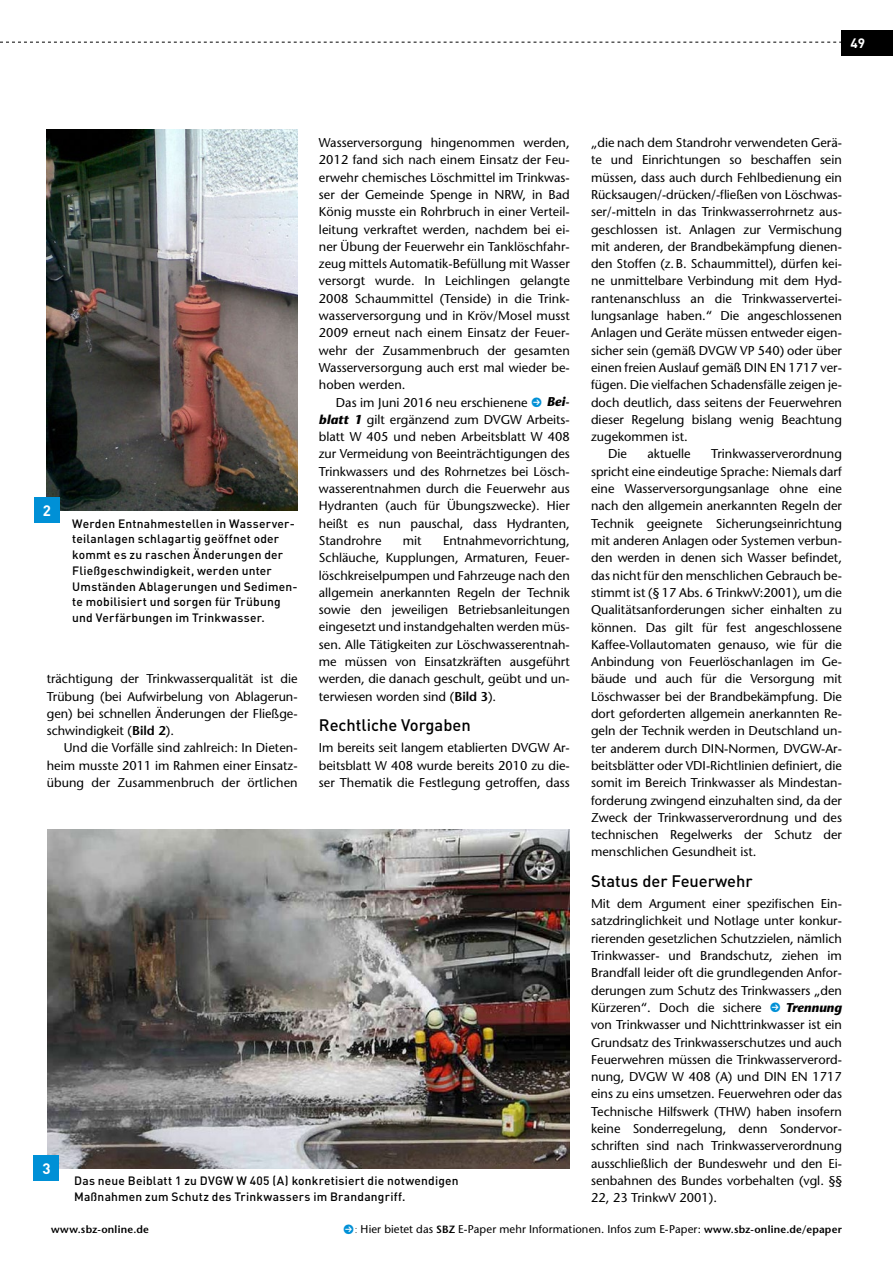
<style>
.page{position:relative;width:893px;height:1263px;background:#fff}
.page>*{position:absolute;margin:0;border:0;box-sizing:border-box;transform-origin:0 0}
.t1{font:500 16.5px "DIN Pro";color:#000}
.t2{font:700 15px "DIN Pro";color:#fff}
.t3{font:700 13.5px "DIN Pro";color:#fff}
.t4{font:500 12.75px/17.2px "Stone Sans Std";color:#000;text-align:justify}
.t5{font:italic 700 12.75px "Stone Sans Std";color:#000}
.t6{font:500 12px/15.8px "DIN Pro";letter-spacing:.015em;color:#000}
.t7{font:500 11.25px "Stone Sans Std";letter-spacing:.01em;color:#000}
.t8{font:600 10.5px "Stone Sans Std";letter-spacing:.02em;color:#000}
.s1{font-weight:600}
.s2{font-weight:700;font-style:italic}
.s3{font-family:"Myriad Pro";font-weight:300;font-stretch:semi-condensed}
.s4{font-weight:600;font-size:10.5px}
</style>
<div class="page">
<svg style="left:0;top:42px;width:842px;height:1px"></svg>
<img style="left:47px;top:130px;width:251px;height:380px">
<div style="left:34px;top:497px;width:26px;height:26px;background:#0090d6"></div>
<img style="left:47px;top:829px;width:523px;height:339px">
<div style="left:34px;top:1155px;width:25px;height:26px;background:#0090d6"></div>
<div style="left:842px;top:30px;width:51px;height:25px;background:#000"></div>
<p class="t3" style="left:850px;top:32px;width:16px">49</p>
<p class="t2" style="left:43px;top:498px;width:10px">2</p>
<p class="t6" style="left:72px;top:515px;width:227px">Werden Entnahmestellen in Wasserver&shy;teilanlagen schlagartig geöffnet oder kommt es zu raschen Änderungen der Fließgeschwindigkeit, werden unter Umständen Ablagerungen und Sedimen&shy;te mobilisiert und sorgen für Trübung und Verfärbungen im Trinkwasser.</p>
<p class="t4" style="left:47px;top:670px;width:252px">trächtigung der Trinkwasserqualität ist die Trübung (bei Aufwirbelung von Ablagerun&shy;gen) bei schnellen Änderungen der Fließge&shy;schwindigkeit (<span class="s1">Bild 2</span>).</p>
<p class="t4" style="left:47px;top:739px;width:252px;text-indent:17px">Und die Vorfälle sind zahlreich: In Dieten&shy;heim musste 2011 im Rahmen einer Einsatz&shy;übung der Zusammenbruch der örtlichen</p>
<p class="t4" style="left:319px;top:134px;width:252px">Wasserversorgung hingenommen werden,</p>
<p class="t4" style="left:319px;top:151px;width:252px">2012 fand sich nach einem Einsatz der Feu-</p>
<p class="t4" style="left:319px;top:169px;width:252px">erwehr chemisches Löschmittel im Trinkwas-</p>
<p class="t4" style="left:319px;top:186px;width:252px">ser der Gemeinde Spenge in NRW, in Bad</p>
<p class="t4" style="left:319px;top:203px;width:252px">König musste ein Rohrbruch in einer Verteil-</p>
<p class="t4" style="left:319px;top:220px;width:252px">leitung verkraftet werden, nachdem bei ei-</p>
<p class="t4" style="left:319px;top:238px;width:252px">ner Übung der Feuerwehr ein Tanklöschfahr-</p>
<p class="t4" style="left:319px;top:255px;width:252px">zeug mittels Automatik-Befüllung mit Wasser</p>
<p class="t4" style="left:319px;top:272px;width:252px">versorgt wurde. In Leichlingen gelangte</p>
<p class="t4" style="left:319px;top:290px;width:252px">2008 Schaummittel (Tenside) in die Trink-</p>
<p class="t4" style="left:319px;top:307px;width:252px">wasserversorgung und in Kröv/Mosel musst</p>
<p class="t4" style="left:319px;top:324px;width:252px">2009 erneut nach einem Einsatz der Feuer-</p>
<p class="t4" style="left:319px;top:342px;width:252px">wehr der Zusammenbruch der gesamten</p>
<p class="t4" style="left:319px;top:359px;width:252px">Wasserversorgung auch erst mal wieder be-</p>
<p class="t4" style="left:319px;top:376px;width:88px">hoben werden.</p>
<p class="t4" style="left:336px;top:393px;width:193px">Das im Juni 2016 neu erschienene</p>
<p class="t4" style="left:319px;top:393px;width:252px;text-indent:228px"><span class="s2">Bei&shy;blatt 1</span> gilt ergänzend zum DVGW Arbeits&shy;blatt W 405 und neben Arbeitsblatt W 408 zur Vermeidung von Beeinträchtigungen des Trinkwassers und des Rohrnetzes bei Lösch&shy;wasserentnahmen durch die Feuerwehr aus Hydranten (auch für Übungszwecke). Hier heißt es nun pauschal, dass Hydranten, Standrohre</p>
<p class="t4" style="left:319px;top:532px;width:252px;text-indent:124px">Entnahmevorrichtung, Schläuche, Kupplungen, Armaturen, Feuer&shy;löschkreiselpumpen und Fahrzeuge nach den allgemein anerkannten Regeln der Technik sowie den jeweiligen Betriebsanleitungen eingesetzt und instandgehalten werden müs&shy;sen. Alle Tätigkeiten zur Löschwasserentnah&shy;me müssen von Einsatzkräften ausgeführt werden, die danach geschult, geübt und un&shy;terwiesen worden sind (<span class="s1">Bild 3</span>).</p>
<p class="t1" style="left:319px;top:714px;width:153px">Rechtliche Vorgaben</p>
<p class="t4" style="left:319px;top:739px;width:252px">Im bereits seit langem etablierten DVGW Ar&shy;beitsblatt W 408 wurde bereits 2010 zu die&shy;ser Thematik die Festlegung getroffen, dass</p>
<p class="t4" style="left:403px;top:532px;width:20px">mit</p>
<p class="t2" style="left:42px;top:1156px;width:10px">3</p>
<p class="t6" style="left:74px;top:1172px;width:386px">Das neue Beiblatt 1 zu DVGW W 405 (A) konkretisiert die notwendigen<br>Maßnahmen zum Schutz des Trinkwassers im Brandangriff.</p>
<p class="t4" style="left:591px;top:134px;width:252px">„die nach dem Standrohr verwendeten Gerä-</p>
<p class="t4" style="left:591px;top:151px;width:252px">te und Einrichtungen so beschaffen sein</p>
<p class="t4" style="left:591px;top:169px;width:252px">müssen, dass auch durch Fehlbedienung ein</p>
<p class="t4" style="left:591px;top:186px;width:251px">Rücksaugen/-drücken/-fließen von Löschwas-</p>
<p class="t4" style="left:591px;top:203px;width:252px">ser/-mitteln in das Trinkwasserrohrnetz aus-</p>
<p class="t4" style="left:591px;top:220px;width:252px">geschlossen ist. Anlagen zur Vermischung</p>
<p class="t4" style="left:591px;top:238px;width:252px">mit anderen, der Brandbekämpfung dienen-</p>
<p class="t4" style="left:591px;top:255px;width:252px">den Stoffen (z.B. Schaummittel), dürfen kei-</p>
<p class="t4" style="left:591px;top:272px;width:252px">ne unmittelbare Verbindung mit dem Hyd-</p>
<p class="t4" style="left:591px;top:290px;width:252px">rantenanschluss an die Trinkwasservertei-</p>
<p class="t4" style="left:591px;top:307px;width:252px">lungsanlage haben.“ Die angeschlossenen</p>
<p class="t4" style="left:591px;top:324px;width:252px">Anlagen und Geräte müssen entweder eigen-</p>
<p class="t4" style="left:591px;top:342px;width:252px">sicher sein (gemäß DVGW VP 540) oder über</p>
<p class="t4" style="left:591px;top:359px;width:252px">einen freien Auslauf gemäß DIN EN 1717 ver-</p>
<p class="t4" style="left:591px;top:376px;width:252px">fügen. Die vielfachen Schadensfälle zeigen je-</p>
<p class="t4" style="left:591px;top:393px;width:252px">doch deutlich, dass seitens der Feuerwehren</p>
<p class="t4" style="left:591px;top:411px;width:252px">dieser Regelung bislang wenig Beachtung</p>
<p class="t4" style="left:591px;top:428px;width:98px">zugekommen ist.</p>
<p class="t4" style="left:608px;top:445px;width:20px">Die</p>
<p class="t4" style="left:647px;top:445px;width:45px">aktuelle</p>
<p class="t4" style="left:591px;top:445px;width:252px;text-indent:120px">Trinkwasserverordnung spricht eine eindeutige Sprache: Niemals darf eine Wasserversorgungsanlage ohne eine nach den allgemein anerkannten Regeln der Technik geeignete Sicherungseinrichtung mit anderen Anlagen oder Systemen verbun&shy;den werden in denen sich Wasser befindet, das nicht für den menschlichen Gebrauch be&shy;stimmt ist (§ 17 Abs. 6 TrinkwV:2001), um die Qualitätsanforderungen sicher einhalten zu können. Das gilt für fest angeschlossene Kaffee-Vollautomaten genauso, wie für die Anbindung von Feuerlöschanlagen im Ge&shy;bäude und auch für die Versorgung mit Löschwasser bei der Brandbekämpfung. Die dort geforderten allgemein anerkannten Re&shy;geln der Technik werden in Deutschland un&shy;ter anderem durch DIN-Normen, DVGW-Ar&shy;beitsblätter oder VDI-Richtlinien definiert, die somit im Bereich Trinkwasser als Mindestan&shy;forderung zwingend einzuhalten sind, da der Zweck der Trinkwasserverordnung und des technischen Regelwerks der Schutz der menschlichen Gesundheit ist.</p>
<p class="t1" style="left:591px;top:870px;width:163px">Status der Feuerwehr</p>
<p class="t4" style="left:591px;top:895px;width:252px">Mit dem Argument einer spezifischen Ein&shy;satzdringlichkeit und Notlage unter konkur&shy;rierenden gesetzlichen Schutzzielen, nämlich Trinkwasser- und Brandschutz, ziehen im Brandfall leider oft die grundlegenden Anfor&shy;derungen zum Schutz des Trinkwassers „den Kürzeren“. Doch die sichere</p>
<p class="t5" style="left:785px;top:1000px;width:58px">Trennung</p>
<p class="t4" style="left:591px;top:1016px;width:252px">von Trinkwasser und Nichttrinkwasser ist ein Grundsatz des Trinkwasserschutzes und auch Feuerwehren müssen die Trinkwasserverord&shy;nung, DVGW W 408 (A) und DIN EN 1717 eins zu eins umsetzen. Feuerwehren oder das Technische Hilfswerk (THW) haben insofern keine Sonderregelung, denn Sondervor&shy;schriften sind nach Trinkwasserverordnung ausschließlich der Bundeswehr und den Ei&shy;senbahnen des Bundes vorbehalten (vgl. §§ 22, 23 TrinkwV 2001).</p>
<p class="t8" style="left:51px;top:1223px;width:99px">www.sbz-online.de</p>
<p class="t7" style="left:355px;top:1222px;width:488px"><span class="s3">:</span> Hier bietet das <span class="s4">SBZ</span> E-Paper mehr Informationen. Infos zum E-Paper: <span class="s4">www.sbz-online.de/epaper</span></p>
</div>
